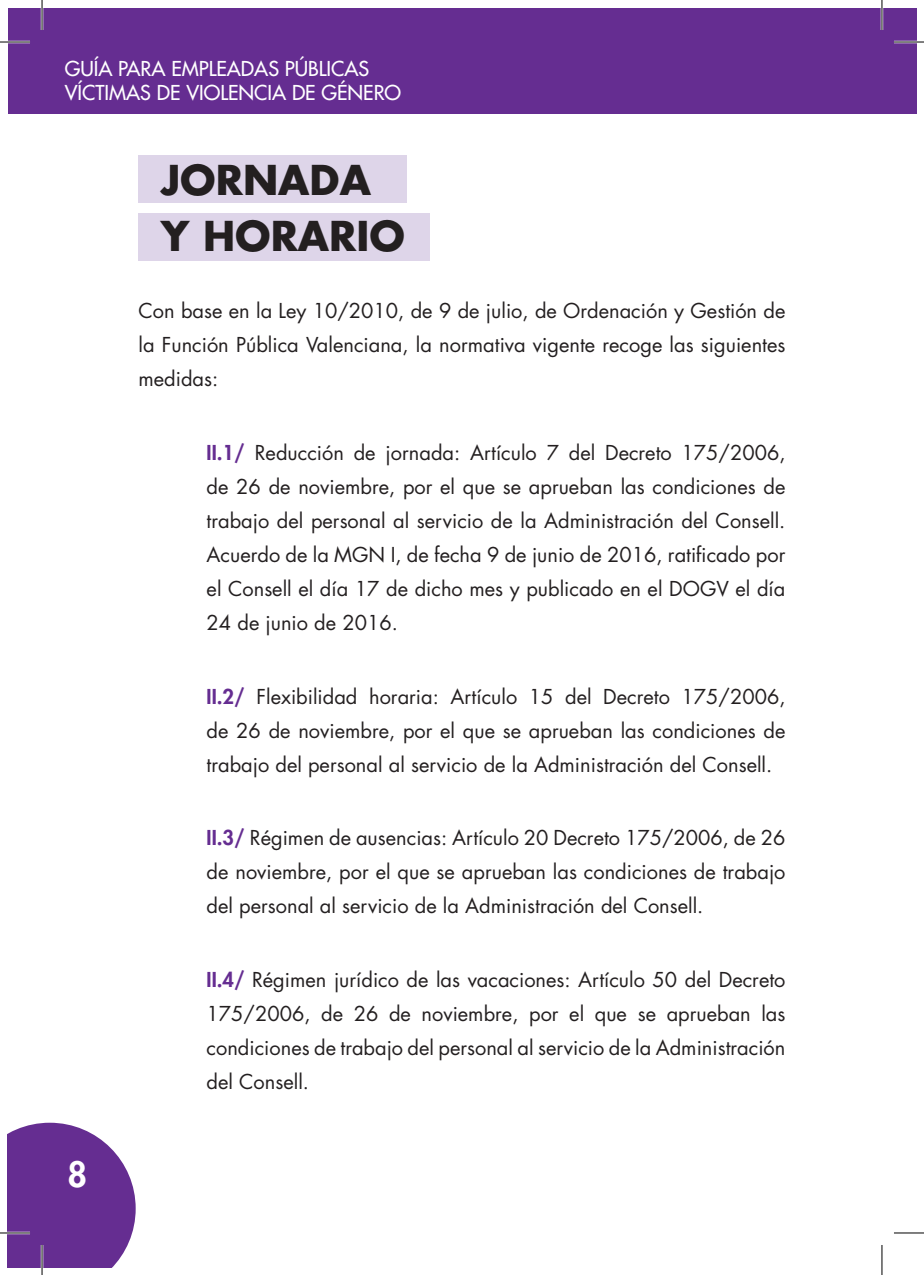
<style>
.page{position:relative;width:924px;height:1275px;background:#fff}
.page>*{position:absolute;margin:0;border:0;box-sizing:border-box;transform-origin:0 0}
.Título_1{font:700 40px/56px "Futura Std";color:#231f20}
.t1{font:800 34px "Futura Std";color:#fff}
.Texto_regular{font:20px/34px "Futura Std";color:#231f20;text-align:justify}
.t2{font:500 20px/24px "Futura Std";color:#fff}
.s1{font-weight:800;color:#652d91}
</style>
<div class="page">
<div style="left:8px;top:8px;width:873px;height:106px;background:#652d91"></div>
<svg style="left:8px;top:1122px;width:128px;height:145px;background:#77459d"></svg>
<div style="left:881px;top:8px;width:34px;height:106px;background:#652d91"></div>
<div style="left:138px;top:213px;width:292px;height:47px;background:#ded5e9"></div>
<div style="left:138px;top:155px;width:269px;height:48px;background:#ded5e9"></div>
<hr style="left:0;top:41px;width:30px;height:2px;background:#fff">
<hr style="left:893px;top:41px;width:30px;height:2px;background:#fff">
<hr style="left:0;top:1231px;width:30px;height:3px;background:#fff">
<hr style="left:41px;top:0;width:2px;height:30px;background:#fff">
<hr style="left:41px;top:1245px;width:2px;height:30px;background:#fff">
<hr style="left:880px;top:0;width:2px;height:30px;background:#fff">
<hr style="left:0;top:42px;width:30px;height:1px;background:#000">
<hr style="left:893px;top:42px;width:30px;height:1px;background:#000">
<hr style="left:0;top:1232px;width:30px;height:1px;background:#000">
<hr style="left:893px;top:1232px;width:30px;height:1px;background:#000">
<hr style="left:42px;top:0;width:1px;height:30px;background:#000">
<hr style="left:42px;top:1245px;width:1px;height:30px;background:#000">
<hr style="left:881px;top:0;width:1px;height:30px;background:#000">
<hr style="left:881px;top:1245px;width:1px;height:30px;background:#000">
<p class="t2" style="left:65px;top:56px;width:338px">GUÍA PARA EMPLEADAS PÚBLICAS<br>VÍCTIMAS DE VIOLENCIA DE GÉNERO</p>
<p class="Título_1" style="left:161px;top:151px;width:245px">JORNADA<br>Y HORARIO</p>
<p class="Texto_regular" style="left:138px;top:294px;width:648px">Con base en la Ley 10/2010, de 9 de julio, de Ordenación y Gestión de la Función Pública Valenciana, la normativa vigente recoge las siguientes medidas:</p>
<p class="Texto_regular" style="left:206px;top:436px;width:580px"><span class="s1">II.1/</span> Reducción de jornada: Artículo 7 del Decreto 175/2006, de 26 de noviembre, por el que se aprueban las condiciones de trabajo del personal al servicio de la Administración del Consell.<br>Acuerdo de la MGN I, de fecha 9 de junio de 2016, ratificado por el Consell el día 17 de dicho mes y publicado en el DOGV el día 24 de junio de 2016.</p>
<p class="Texto_regular" style="left:206px;top:679px;width:580px"><span class="s1">II.2/</span> Flexibilidad horaria: Artículo 15 del Decreto 175/2006, de 26 de noviembre, por el que se aprueban las condiciones de trabajo del personal al servicio de la Administración del Consell.</p>
<p class="Texto_regular" style="left:206px;top:821px;width:580px"><span class="s1">II.3/</span> Régimen de ausencias: Artículo 20 Decreto 175/2006, de 26 de noviembre, por el que se aprueban las condiciones de trabajo del personal al servicio de la Administración del Consell.</p>
<h2 class="t1" style="left:67px;top:1153px;width:21px">8</h2>
<p class="Texto_regular" style="left:206px;top:963px;width:580px"><span class="s1">II.4/</span> Régimen jurídico de las vacaciones: Artículo 50 del Decreto 175/2006, de 26 de noviembre, por el que se aprueban las condiciones de trabajo del personal al servicio de la Administración del Consell.</p>
</div>
